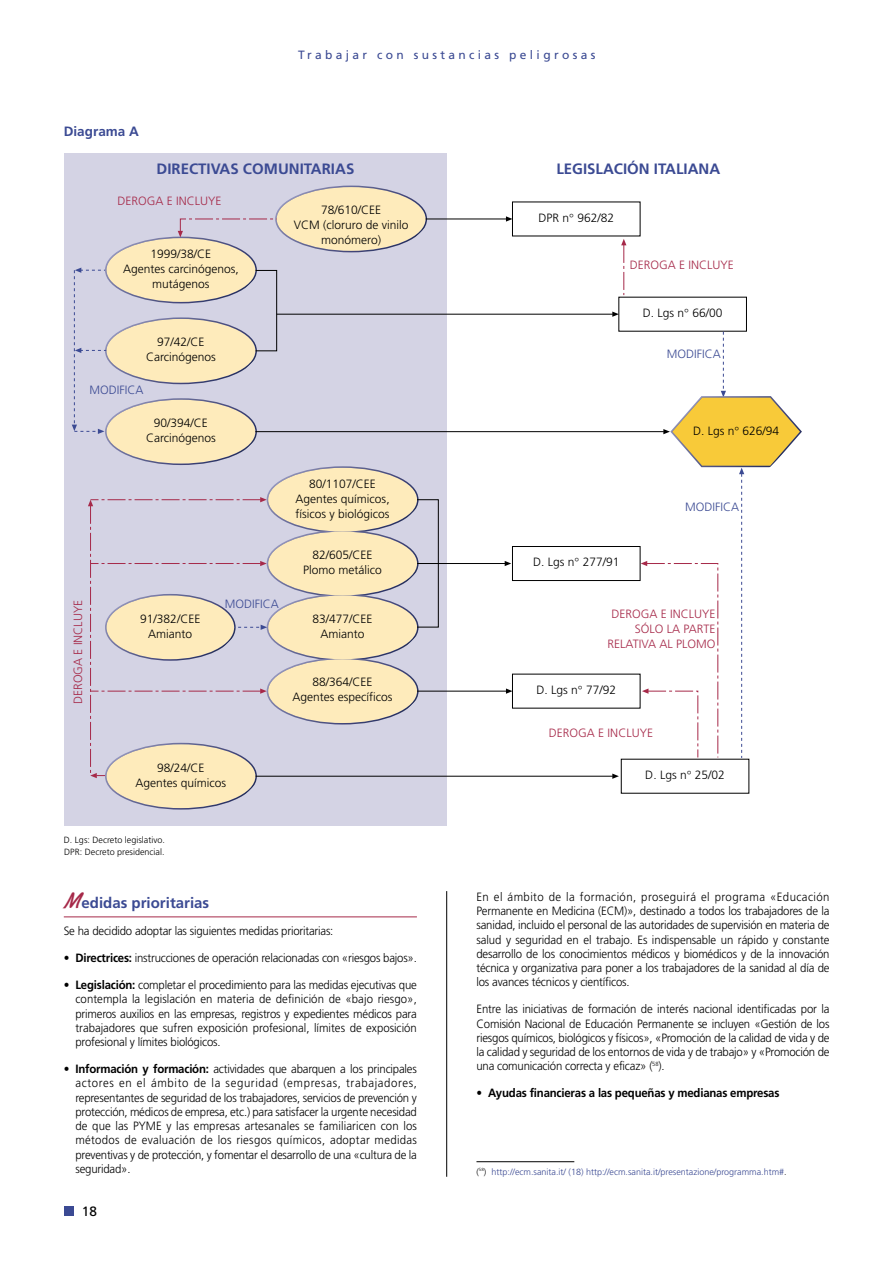
<style>
.page{position:relative;width:893px;height:1262px;background:#fff}
.page>*{position:absolute;margin:0;border:0;box-sizing:border-box;transform-origin:0 0}
.t1{font:700 15px "Frutiger";color:#3b4a93}
.t2{font:700 13.5px "Frutiger";color:#3b4a93}
.t3{font:13.5px "Frutiger";color:#000}
.t4{font:300 12px/14.2px "Frutiger";letter-spacing:-.015em;color:#000;text-align:justify;scale:.95 1}
.t5{font:300 12px/15px "Frutiger";letter-spacing:-.015em;color:#000;text-align:center}
.t6{font:300 12px/15px "Frutiger";color:#a62949;text-align:right}
.t7{font:700 12px "Frutiger";letter-spacing:-.015em;color:#000;scale:.95 1}
.t8{font:300 12px "Frutiger";color:#3b4a93}
.t9{font:12px "Frutiger";letter-spacing:.28em;color:#3b4a93}
.t10{font:300 9px "Frutiger";color:#3b4a93}
.t11{font:300 9px/12px "Frutiger";color:#000}
.s1{font-family:"Kaufmann";font-size:22.5px;color:#a62949}
.s2{font-weight:700}
.s3{font-weight:300}
.s4{color:#000}
</style>
<div class="page">
<hr style="left:64px;top:916px;width:353px;height:1px;background:#a62949">
<hr style="left:446px;top:891px;width:1px;height:285px;background:#000">
<div style="left:64px;top:1206px;width:9px;height:10px;background:#3b4a93"></div>
<hr style="left:476px;top:1161px;width:98px;height:1px;background:#000">
<div style="left:64px;top:153px;width:383px;height:672px;background:#d4d3e4"></div>
<img style="left:275px;top:186px;width:152px;height:30px">
<img style="left:105px;top:237px;width:73px;height:66px">
<img style="left:113px;top:317px;width:144px;height:67px">
<img style="left:105px;top:398px;width:152px;height:67px">
<img style="left:267px;top:466px;width:151px;height:64px">
<img style="left:267px;top:530px;width:136px;height:64px">
<img style="left:267px;top:594px;width:151px;height:63px">
<img style="left:267px;top:657px;width:151px;height:67px">
<img style="left:105px;top:778px;width:152px;height:31px">
<svg style="left:178px;top:216px;width:334px;height:135px"></svg>
<svg style="left:403px;top:499px;width:108px;height:129px"></svg>
<hr style="left:247px;top:776px;width:365px;height:1px;background:#000">
<svg style="left:612px;top:773px;width:7px;height:6px"></svg>
<hr style="left:413px;top:690px;width:93px;height:1px;background:#000">
<svg style="left:506px;top:688px;width:6px;height:5px"></svg>
<div style="left:277px;top:187px;width:148px;height:64px;background:#feebbb;border-radius:50%"></div>
<div style="left:106px;top:238px;width:149px;height:64px;background:#feebbb;border-radius:50%"></div>
<div style="left:106px;top:319px;width:149px;height:64px;background:#feebbb;border-radius:50%"></div>
<div style="left:106px;top:400px;width:149px;height:63px;background:#feebbb;border-radius:50%"></div>
<div style="left:268px;top:468px;width:149px;height:63px;background:#feebbb;border-radius:50%"></div>
<div style="left:268px;top:531px;width:149px;height:64px;background:#feebbb;border-radius:50%"></div>
<div style="left:268px;top:595px;width:149px;height:64px;background:#feebbb;border-radius:50%"></div>
<div style="left:268px;top:659px;width:149px;height:64px;background:#feebbb;border-radius:50%"></div>
<div style="left:106px;top:744px;width:149px;height:64px;background:#feebbb;border-radius:50%"></div>
<div style="left:512px;top:546px;width:128px;height:35px;border:1px solid #000"></div>
<hr style="left:277px;top:314px;width:335px;height:1px;background:#000">
<svg style="left:612px;top:311px;width:7px;height:6px"></svg>
<hr style="left:255px;top:431px;width:408px;height:1px;background:#000">
<svg style="left:621px;top:239px;width:5px;height:56px"></svg>
<svg style="left:72px;top:267px;width:41px;height:167px"></svg>
<svg style="left:88px;top:497px;width:179px;height:281px"></svg>
<svg style="left:640px;top:332px;width:160px;height:426px"></svg>
<p class="t2" style="left:64px;top:126px;width:77px">Diagrama A</p>
<p class="t9" style="left:298px;top:50px;width:299px">Trabajar con sustancias peligrosas</p>
<p class="t1" style="left:156px;top:162px;width:199px">DIRECTIVAS COMUNITARIAS</p>
<p class="t1" style="left:556px;top:162px;width:165px">LEGISLACIÓN ITALIANA</p>
<p class="t6" style="left:117px;top:194px;width:106px">DEROGA E INCLUYE</p>
<p class="t5" style="left:294px;top:204px;width:116px">78/610/CEE<br>VCM (cloruro de vinilo monómero)</p>
<p class="t5" style="left:538px;top:211px;width:77px">DPR n 962/82</p>
<p class="t5" style="left:123px;top:247px;width:117px">1999/38/CE<br>Agentes carcinógenos, mutágenos</p>
<p class="t5" style="left:146px;top:335px;width:71px">97/42/CE<br>Carcinógenos</p>
<p class="t8" style="left:89px;top:385px;width:55px">MODIFICA</p>
<p class="t6" style="left:71px;top:704px;width:106px;rotate:-90deg">DEROGA E INCLUYE</p>
<p class="t5" style="left:146px;top:416px;width:71px">90/394/CE<br>Carcinógenos</p>
<p class="t5" style="left:140px;top:612px;width:62px">91/382/CEE<br>Amianto</p>
<p class="t8" style="left:225px;top:598px;width:55px">MODIFICA</p>
<p class="t5" style="left:295px;top:477px;width:96px">80/1107/CEE<br>Agentes químicos, físicos y biológicos</p>
<p class="t5" style="left:303px;top:548px;width:80px">82/605/CEE<br>Plomo metálico</p>
<p class="t5" style="left:312px;top:612px;width:62px">83/477/CEE<br>Amianto</p>
<p class="t5" style="left:292px;top:675px;width:102px">88/364/CEE<br>Agentes específicos</p>
<p class="t5" style="left:136px;top:761px;width:92px">98/24/CE<br>Agentes químicos</p>
<p class="t11" style="left:64px;top:834px;width:102px">D. Lgs: Decreto legislativo.<br>DPR: Decreto presidencial.</p>
<p class="t1" style="left:64px;top:896px;width:147px"><span class="s1">M</span>edidas prioritarias</p>
<p class="t4" style="left:64px;top:924px;width:285px">Se ha decidido adoptar las siguientes medidas prioritarias:</p>
<p class="t4" style="left:64px;top:951px;width:373px">• <span class="s2">Directrices:</span> instrucciones de operación relacionadas con «riesgos bajos».</p>
<p class="t4" style="left:75px;top:978px;width:361px;text-indent:-12px">• <span class="s2">Legislación:</span> completar el procedimiento para las medidas ejecutivas que contempla la legislación en materia de definición de «bajo riesgo», primeros auxilios en las empresas, registros y expedientes médicos para trabajadores que sufren exposición profesional, límites de exposición profesional y límites biológicos.</p>
<p class="t4" style="left:75px;top:1062px;width:361px;text-indent:-12px">• <span class="s2">Información y formación:</span> actividades que abarquen a los principales actores en el ámbito de la seguridad (empresas, trabajadores, representantes de seguridad de los trabajadores, servicios de prevención y protección, médicos de empresa, etc.) para satisfacer la urgente necesidad de que las PYME y las empresas artesanales se familiaricen con los métodos de evaluación de los riesgos químicos, adoptar medidas preventivas y de protección, y fomentar el desarrollo de una «cultura de la seguridad».</p>
<p class="t3" style="left:82px;top:1206px;width:17px">18</p>
<p class="t6" style="left:629px;top:259px;width:106px">DEROGA E INCLUYE</p>
<p class="t5" style="left:643px;top:306px;width:81px">D. Lgs n 66/00</p>
<p class="t8" style="left:666px;top:349px;width:55px">MODIFICA</p>
<p class="t5" style="left:693px;top:424px;width:88px">D. Lgs n 626/94</p>
<p class="t5" style="left:533px;top:555px;width:88px">D. Lgs n 277/91</p>
<p class="t8" style="left:685px;top:502px;width:55px">MODIFICA</p>
<p class="t6" style="left:607px;top:607px;width:109px">DEROGA E INCLUYE<br>SÓLO LA PARTE<br>RELATIVA AL PLOMO</p>
<p class="t5" style="left:536px;top:683px;width:81px">D. Lgs n 77/92</p>
<p class="t6" style="left:549px;top:725px;width:106px">DEROGA E INCLUYE</p>
<p class="t5" style="left:645px;top:768px;width:81px">D. Lgs n 25/02</p>
<p class="t4" style="left:476px;top:890px;width:373px">En el ámbito de la formación, proseguirá el programa «Educación Permanente en Medicina (ECM)», destinado a todos los trabajadores de la sanidad, incluido el personal de las autoridades de supervisión en materia de salud y seguridad en el trabajo. Es indispensable un rápido y constante desarrollo de los conocimientos médicos y biomédicos y de la innovación técnica y organizativa para poner a los trabajadores de la sanidad al día de los avances técnicos y científicos.</p>
<p class="t4" style="left:476px;top:1003px;width:373px">Entre las iniciativas de formación de interés nacional identificadas por la Comisión Nacional de Educación Permanente se incluyen «Gestión de los riesgos químicos, biológicos y físicos», «Promoción de la calidad de vida y de la calidad y seguridad de los entornos de vida y de trabajo» y «Promoción de una comunicación correcta y eficaz» (<sup>58</sup>).</p>
<p class="t7" style="left:476px;top:1088px;width:320px"><span class="s3">•</span> Ayudas financieras a las pequeñas y medianas empresas</p>
<p class="t10" style="left:476px;top:1168px;width:312px"><span class="s4">(</span><sup>58</sup><span class="s4">)</span> http://ecm.sanita.it/ (18) http://ecm.sanita.it/presentazione/programma.htm#<span class="s4">.</span></p>
</div>
